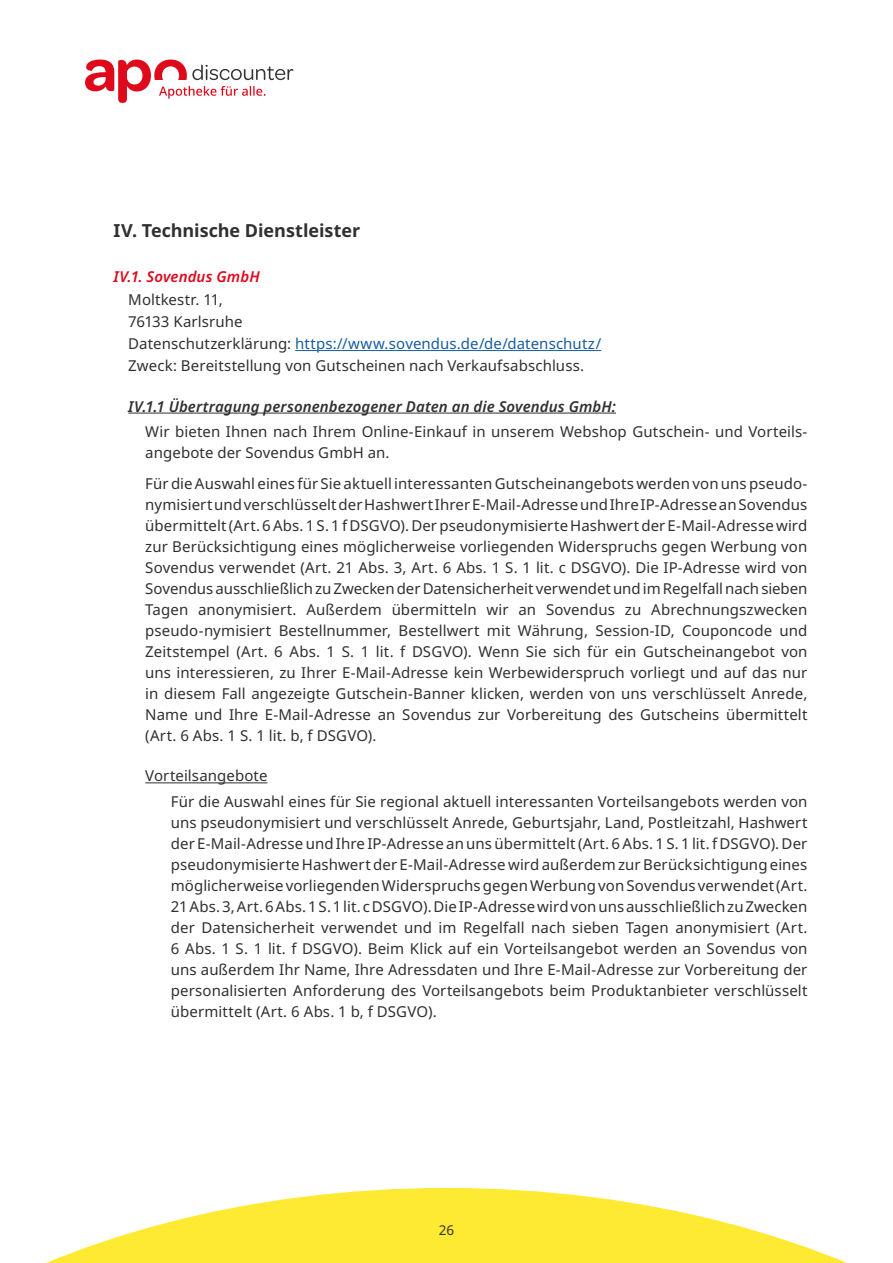
<style>
.page{position:relative;width:893px;height:1263px;background:#fff}
.page>*{position:absolute;margin:0;border:0;box-sizing:border-box;transform-origin:0 0}
.t1{font:700 18px "Noto Sans";color:#312f30}
.t2{font:15px/21px "Noto Sans";letter-spacing:.005em;color:#312f30}
.t3{font:italic 600 15px "Noto Sans";letter-spacing:.005em;color:#312f30}
.t4{font:italic 600 15px "Noto Sans";letter-spacing:.005em;color:#df091d}
.t5{font:13.5px "Noto Sans";color:#312f30}
.s1{color:#175d9e}
</style>
<div class="page">
<svg style="left:46px;top:1188px;width:801px;height:75px;fill:#ffea33"></svg>
<svg style="left:85px;top:60px;width:208px;height:43px"></svg>
<hr style="left:295px;top:350px;width:306px;height:1px;background:#175d9e">
<hr style="left:128px;top:413px;width:488px;height:1px;background:#312f30">
<hr style="left:145px;top:782px;width:123px;height:1px;background:#312f30">
<p class="t1" style="left:113px;top:218px;width:248px">IV. Technische Dienstleister</p>
<p class="t4" style="left:113px;top:266px;width:148px">IV.1. Sovendus GmbH</p>
<p class="t2" style="left:128px;top:288px;width:474px;line-height:22.2px">Moltkestr. 11,<br>76133 Karlsruhe<br>Datenschutzerklärung: <span class="s1">https://www.sovendus.de/de/datenschutz/ </span>Zweck: Bereitstellung von Gutscheinen nach Verkaufsabschluss.</p>
<p class="t3" style="left:128px;top:395px;width:489px">IV.1.1 Übertragung personenbezogener Daten an die Sovendus GmbH:</p>
<p class="t2" style="left:145px;top:421px;width:664px">Wir bieten Ihnen nach Ihrem Online-Einkauf in unserem Webshop Gutschein- und Vorteils&shy;angebote der Sovendus GmbH an.</p>
<p class="t2" style="left:145px;top:473px;width:664px;text-align:justify">Für die Auswahl eines für Sie aktuell interessanten Gutscheinangebots werden von uns pseudo&shy;nymisiert und verschlüsselt der Hashwert Ihrer E-Mail-Adresse und Ihre IP-Adresse an Sovendus übermittelt (Art. 6 Abs. 1 S. 1 f DSGVO). Der pseudonymisierte Hashwert der E-Mail-Adresse wird zur Berücksichtigung eines möglicherweise vorliegenden Widerspruchs gegen Werbung von Sovendus verwendet (Art. 21 Abs. 3, Art. 6 Abs. 1 S. 1 lit. c DSGVO). Die IP-Adresse wird von Sovendus ausschließlich zu Zwecken der Datensicherheit verwendet und im Regelfall nach sieben Tagen anonymisiert. Außerdem übermitteln wir an Sovendus zu Abrechnungszwecken pseudo-nymisiert Bestellnummer, Bestellwert mit Währung, Session-ID, Couponcode und Zeitstempel (Art. 6 Abs. 1 S. 1 lit. f DSGVO). Wenn Sie sich für ein Gutscheinangebot von uns interessieren, zu Ihrer E-Mail-Adresse kein Werbewiderspruch vorliegt und auf das nur in diesem Fall angezeigte Gutschein-Banner klicken, werden von uns verschlüsselt Anrede, Name und Ihre E-Mail-Adresse an Sovendus zur Vorbereitung des Gutscheins übermittelt (Art. 6 Abs. 1 S. 1 lit. b, f DSGVO).</p>
<p class="t2" style="left:171px;top:764px;width:638px;line-height:25.2px;text-indent:-26px">Vorteilsangebote<br>Für die Auswahl eines für Sie regional aktuell interessanten Vorteilsangebots werden von</p>
<p class="t2" style="left:171px;top:812px;width:638px;text-align:justify">uns pseudonymisiert und verschlüsselt Anrede, Geburtsjahr, Land, Postleitzahl, Hashwert der E-Mail-Adresse und Ihre IP-Adresse an uns übermittelt (Art. 6 Abs. 1 S. 1 lit. f DSGVO). Der pseudonymisierte Hashwert der E-Mail-Adresse wird außerdem zur Berücksichtigung eines möglicherweise vorliegenden Widerspruchs gegen Werbung von Sovendus verwendet (Art.<br>21 Abs. 3, Art. 6 Abs. 1 S. 1 lit. c DSGVO). Die IP-Adresse wird von uns ausschließlich zu Zwecken der Datensicherheit verwendet und im Regelfall nach sieben Tagen anonymisiert (Art.<br>6 Abs. 1 S. 1 lit. f DSGVO). Beim Klick auf ein Vorteilsangebot werden an Sovendus von uns außerdem Ihr Name, Ihre Adressdaten und Ihre E-Mail-Adresse zur Vorbereitung der personalisierten Anforderung des Vorteilsangebots beim Produktanbieter verschlüsselt übermittelt (Art. 6 Abs. 1 b, f DSGVO).</p>
<p class="t5" style="left:439px;top:1220px;width:17px">26</p>
</div>
